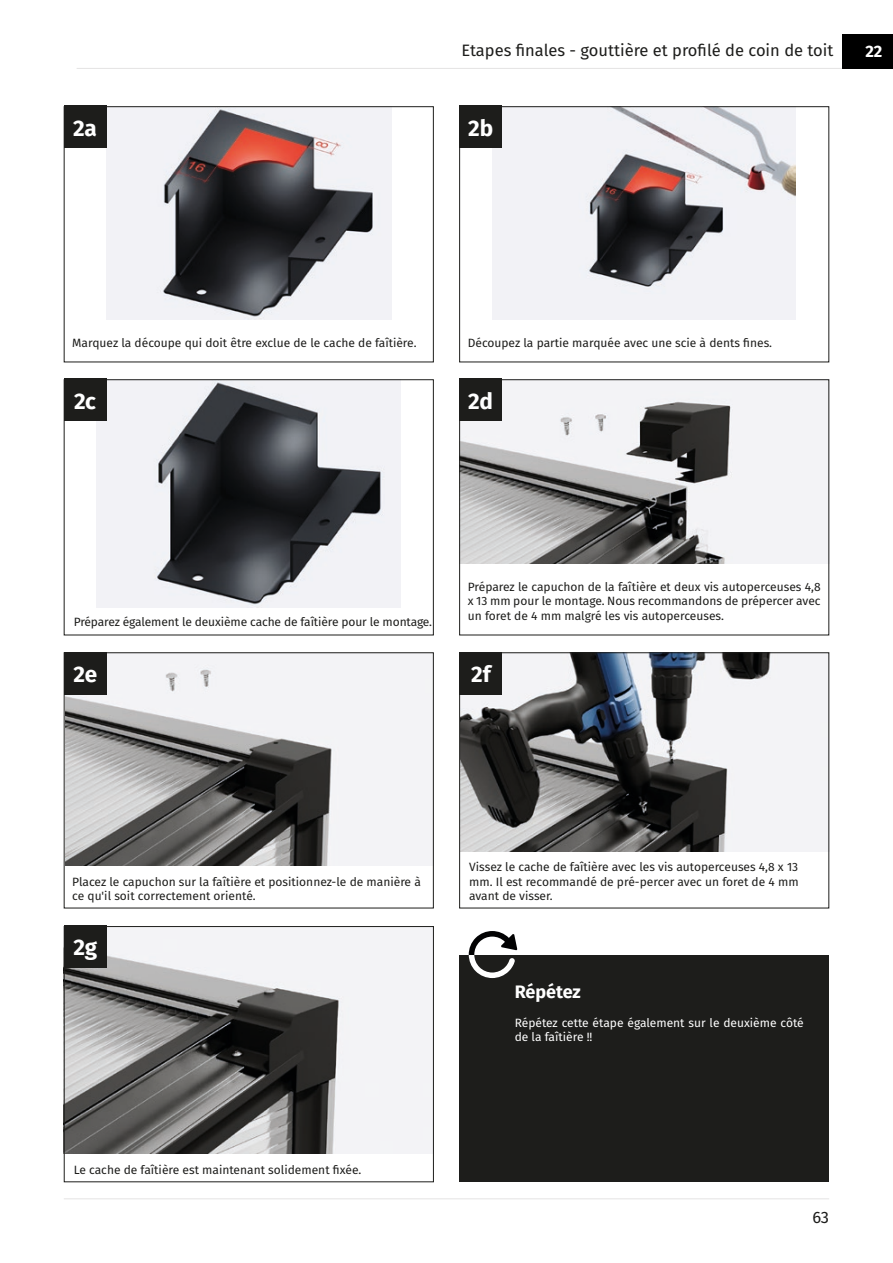
<style>
.page{position:relative;width:893px;height:1263px;background:#fff}
.page>*{position:absolute;margin:0;border:0;box-sizing:border-box;transform-origin:0 0}
.t1{font:700 22.5px "Fira Sans";letter-spacing:-.02em;color:#fff}
.t2{font:700 18px "Fira Sans";letter-spacing:-.005em;color:#fff}
.t3{font:16.5px "Fira Sans";color:#1d1d1b}
.t4{font:700 16.5px "Fira Sans";color:#fff}
.t5{font:12px/14.4px "Fira Sans";color:#1d1d1b;text-align:justify}
.t6{font:12px/14.4px "Fira Sans";color:#fff}
</style>
<div class="page">
<hr style="left:64px;top:1198px;width:765px;height:1px;background:#e4e3e3">
<img style="left:461px;top:381px;width:366px;height:183px">
<img style="left:66px;top:654px;width:366px;height:212px">
<img style="left:461px;top:654px;width:366px;height:197px">
<img style="left:66px;top:928px;width:366px;height:226px">
<img style="left:107px;top:108px;width:284px;height:212px">
<img style="left:493px;top:108px;width:303px;height:212px">
<img style="left:97px;top:381px;width:304px;height:226px">
<div style="left:842px;top:35px;width:51px;height:34px;background:#000"></div>
<div style="left:459px;top:956px;width:370px;height:226px;background:#1d1d1b"></div>
<hr style="left:77px;top:68px;width:765px;height:1px;background:#e4e3e3">
<svg style="left:469px;top:931px;width:48px;height:47px"></svg>
<div style="left:459px;top:106px;width:370px;height:256px;border:1px solid #1d1d1b"></div>
<div style="left:459px;top:379px;width:370px;height:256px;border:1px solid #1d1d1b"></div>
<div style="left:64px;top:379px;width:370px;height:256px;border:1px solid #1d1d1b"></div>
<div style="left:64px;top:652px;width:370px;height:256px;border:1px solid #1d1d1b"></div>
<div style="left:459px;top:652px;width:370px;height:256px;border:1px solid #1d1d1b"></div>
<div style="left:64px;top:926px;width:370px;height:256px;border:1px solid #1d1d1b"></div>
<div style="left:64px;top:106px;width:370px;height:256px;border:1px solid #1d1d1b"></div>
<div style="left:64px;top:106px;width:42px;height:42px;background:#1d1d1b"></div>
<div style="left:459px;top:106px;width:43px;height:42px;background:#1d1d1b"></div>
<div style="left:64px;top:379px;width:42px;height:42px;background:#1d1d1b"></div>
<div style="left:459px;top:379px;width:43px;height:42px;background:#1d1d1b"></div>
<div style="left:64px;top:652px;width:43px;height:43px;background:#1d1d1b"></div>
<div style="left:460px;top:652px;width:42px;height:43px;background:#1d1d1b"></div>
<div style="left:64px;top:925px;width:43px;height:43px;background:#1d1d1b"></div>
<h3 class="t3" style="left:461px;top:38px;width:373px">Etapes finales - gouttière et profilé de coin de toit</h3>
<h3 class="t4" style="left:865px;top:38px;width:19px">22</h3>
<h1 class="t1" style="left:73px;top:109px;width:25px">2a</h1>
<h1 class="t1" style="left:468px;top:109px;width:27px">2b</h1>
<p class="t5" style="left:72px;top:335px;width:345px">Marquez la découpe qui doit être exclue de le cache de faîtière.</p>
<p class="t5" style="left:468px;top:335px;width:305px">Découpez la partie marquée avec une scie à dents fines.</p>
<h1 class="t1" style="left:74px;top:382px;width:23px">2c</h1>
<h1 class="t1" style="left:468px;top:382px;width:26px">2d</h1>
<p class="t5" style="left:74px;top:614px;width:359px">Préparez également le deuxième cache de faîtière pour le montage.</p>
<p class="t5" style="left:468px;top:579px;width:354px">Préparez le capuchon de la faîtière et deux vis autoperceuses 4,8 x 13 mm pour le montage. Nous recommandons de prépercer avec un foret de 4 mm malgré les vis autoperceuses.</p>
<h1 class="t1" style="left:74px;top:655px;width:25px">2e</h1>
<h1 class="t1" style="left:471px;top:655px;width:21px">2f</h1>
<p class="t5" style="left:72px;top:874px;width:350px">Placez le capuchon sur la faîtière et positionnez-le de manière à ce qu'il soit correctement orienté.</p>
<h1 class="t1" style="left:74px;top:928px;width:25px">2g</h1>
<p class="t5" style="left:469px;top:859px;width:331px">Vissez le cache de faîtière avec les vis autoperceuses 4,8 x 13 mm. Il est recommandé de pré-percer avec un foret de 4 mm avant de visser.</p>
<h2 class="t2" style="left:515px;top:977px;width:68px">Répétez</h2>
<p class="t6" style="left:515px;top:1015px;width:290px">Répétez cette étape également sur le deuxième côté de la faîtière !!</p>
<p class="t5" style="left:74px;top:1162px;width:288px">Le cache de faîtière est maintenant solidement fixée.</p>
<h3 class="t3" style="left:812px;top:1205px;width:18px">63</h3>
</div>
